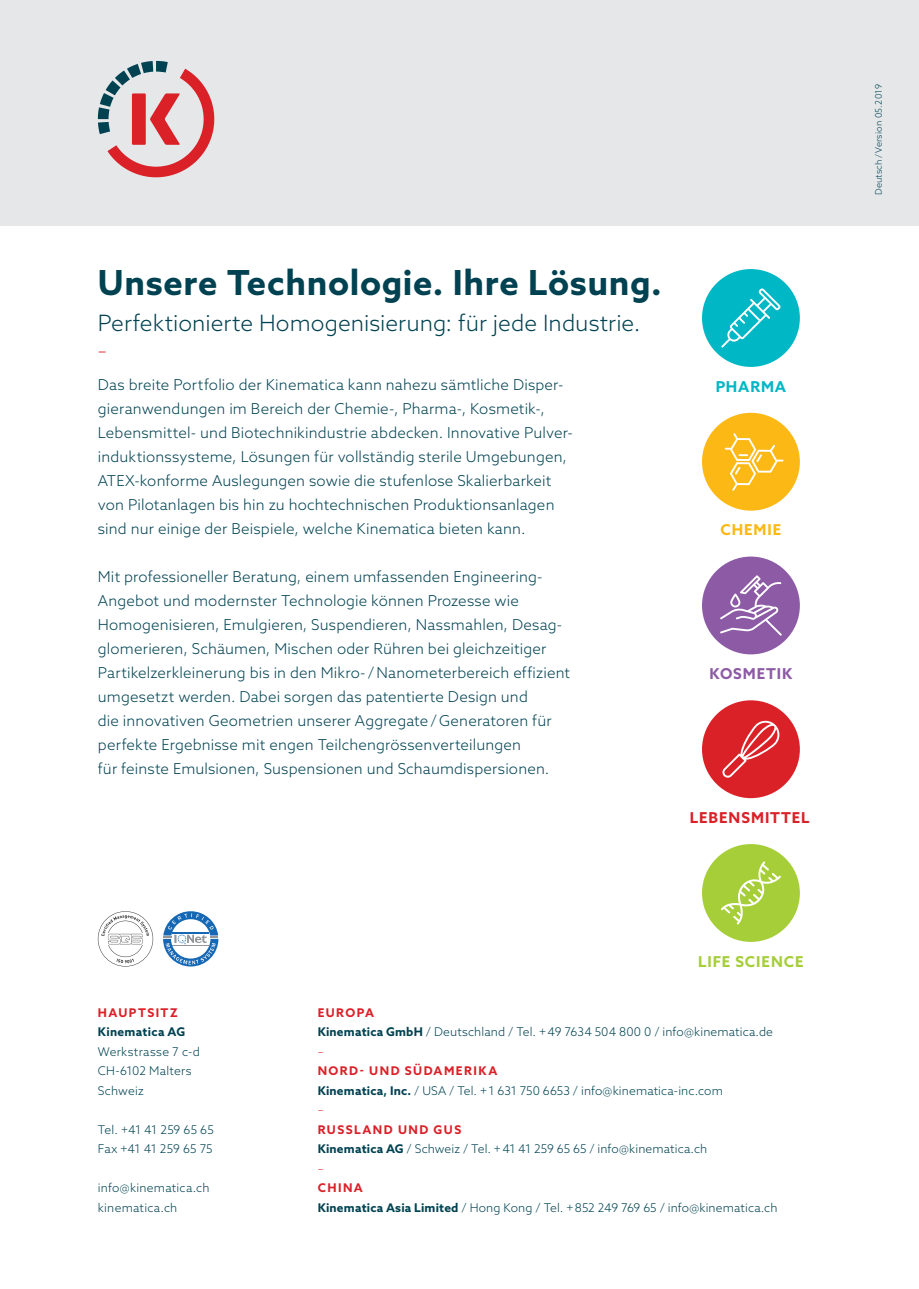
<style>
.page{position:relative;width:919px;height:1289px;background:#fff}
.page>*{position:absolute;margin:0;border:0;box-sizing:border-box;transform-origin:0 0}
.t1{font:700 34.5px "Azo Sans";letter-spacing:.02em;color:#004251}
.t2{font:300 22.5px "Azo Sans";color:#004251}
.t3{font:300 18px "Azo Sans";color:#da2128}
.t4{font:300 15px/24px "Azo Sans";letter-spacing:.01em;color:#004251}
.t5{font:700 15px "Azo Sans";letter-spacing:.065em;color:#da2128}
.t6{font:700 15px "Azo Sans";letter-spacing:.065em;color:#a6ce39}
.t7{font:700 15px "Azo Sans";letter-spacing:.06em;color:#8d5ba6}
.t8{font:700 15px "Azo Sans";letter-spacing:.065em;color:#fcb814}
.t9{font:700 15px "Azo Sans";letter-spacing:.055em;color:#00b7c5}
.t10{font:300 12px/19.5px "Azo Sans";letter-spacing:.01em;color:#004251}
.t11{font:700 12px "Azo Sans";letter-spacing:.025em;color:#004251}
.t12{font:700 12px "Azo Sans";letter-spacing:.12em;color:#da2128}
.t13{font:300 9px "Azo Sans";letter-spacing:.02em;color:#004251}
.s1{font-weight:700;color:#da2128}
.s2{font-weight:700}
.s3{color:#da2128}
</style>
<div class="page">
<div style="left:0;top:0;width:918px;height:225px;background:#e6e7e9"></div>
<svg style="left:98px;top:61px;width:116px;height:116px"></svg>
<svg style="left:98px;top:911px;width:55px;height:55px"></svg>
<svg style="left:163px;top:911px;width:55px;height:55px"></svg>
<div style="left:702px;top:269px;width:97px;height:98px;background:#00b7c5;border-radius:50%"></div>
<svg style="left:721px;top:288px;width:59px;height:59px"></svg>
<div style="left:702px;top:413px;width:97px;height:97px;background:#fcb814;border-radius:50%"></div>
<svg style="left:724px;top:433px;width:59px;height:58px"></svg>
<div style="left:702px;top:556px;width:97px;height:98px;background:#8d5ba6;border-radius:50%"></div>
<svg style="left:720px;top:575px;width:61px;height:60px"></svg>
<div style="left:702px;top:700px;width:97px;height:98px;background:#da2128;border-radius:50%"></div>
<svg style="left:722px;top:720px;width:58px;height:57px"></svg>
<div style="left:702px;top:844px;width:97px;height:97px;background:#a6ce39;border-radius:50%"></div>
<svg style="left:721px;top:861px;width:60px;height:63px"></svg>
<h1 class="t1" style="left:98px;top:260px;width:565px">Unsere Technologie. Ihre Lösung.</h1>
<h2 class="t2" style="left:98px;top:308px;width:544px">Perfektionierte Homogenisierung: für jede Industrie.</h2>
<p class="t3" style="left:98px;top:339px;width:10px">–</p>
<p class="t4" style="left:98px;top:372px;width:476px">Das breite Portfolio der Kinematica kann nahezu sämtliche Disper&shy;gieranwendungen im Bereich der Chemie-, Pharma-, Kosmetik-, Lebensmittel- und Biotechnikindustrie abdecken. Innovative Pulver&shy;induktionssysteme, Lösungen für vollständig sterile Umgebungen, ATEX-konforme Auslegungen sowie die stufenlose Skalierbarkeit von Pilotanlagen bis hin zu hochtechnischen Produktionsanlagen sind nur einige der Beispiele, welche Kinematica bieten kann.</p>
<p class="t4" style="left:98px;top:564px;width:474px">Mit professioneller Beratung, einem umfassenden Engineering-Angebot und modernster Technologie können Prozesse wie Homogenisieren, Emulgieren, Suspendieren, Nassmahlen, Desag&shy;glomerieren, Schäumen, Mischen oder Rühren bei gleichzeitiger Partikelzerkleinerung bis in den Mikro- /Nanometerbereich effizient umgesetzt werden. Dabei sorgen das patentierte Design und<br>die innovativen Geometrien unserer Aggregate /Generatoren für perfekte Ergebnisse mit engen Teilchengrössenverteilungen<br>für feinste Emulsionen, Suspensionen und Schaumdispersionen.</p>
<p class="t9" style="left:715px;top:376px;width:72px">PHARMA</p>
<p class="t8" style="left:720px;top:520px;width:62px">CHEMIE</p>
<p class="t7" style="left:709px;top:663px;width:84px">KOSMETIK</p>
<p class="t5" style="left:690px;top:807px;width:121px">LEBENSMITTEL</p>
<p class="t6" style="left:698px;top:951px;width:107px">LIFE SCIENCE</p>
<p class="t12" style="left:98px;top:1004px;width:81px">HAUPTSITZ</p>
<p class="t11" style="left:98px;top:1023px;width:89px">Kinematica AG</p>
<p class="t10" style="left:98px;top:1041px;width:104px">Werkstrasse 7 c-d<br>CH-6102 Malters<br>Schweiz</p>
<p class="t10" style="left:98px;top:1119px;width:117px">Tel. +41 41 259 65 65<br>Fax +41 41 259 65 75</p>
<p class="t10" style="left:98px;top:1177px;width:113px">info@kinematica.ch kinematica.ch</p>
<p class="t10" style="left:317px;top:1002px;width:457px"><span class="s1">EUROPA<br></span><span class="s2">Kinematica GmbH</span> / Deutschland / Tel. +49 7634 504 800 0 / info@kinematica.de <span class="s3">–</span></p>
<p class="t10" style="left:317px;top:1060px;width:407px"><span class="s1">NORD- UND SÜDAMERIKA<br></span><span class="s2">Kinematica, Inc.</span> / USA / Tel. +1 631 750 6653 / info@kinematica-inc.com <span class="s3">–</span></p>
<p class="t10" style="left:317px;top:1119px;width:391px"><span class="s1">RUSSLAND UND GUS<br></span><span class="s2">Kinematica AG</span> / Schweiz / Tel. +41 41 259 65 65 / info@kinematica.ch <span class="s3">–</span></p>
<p class="t10" style="left:317px;top:1177px;width:461px"><span class="s1">CHINA<br></span><span class="s2">Kinematica Asia Limited</span> / Hong Kong / Tel. +852 249 769 65 / info@kinematica.ch</p>
<p class="t13" style="left:872px;top:195px;width:113px;rotate:-90deg">Deutsch / Version 05.2019</p>
</div>
